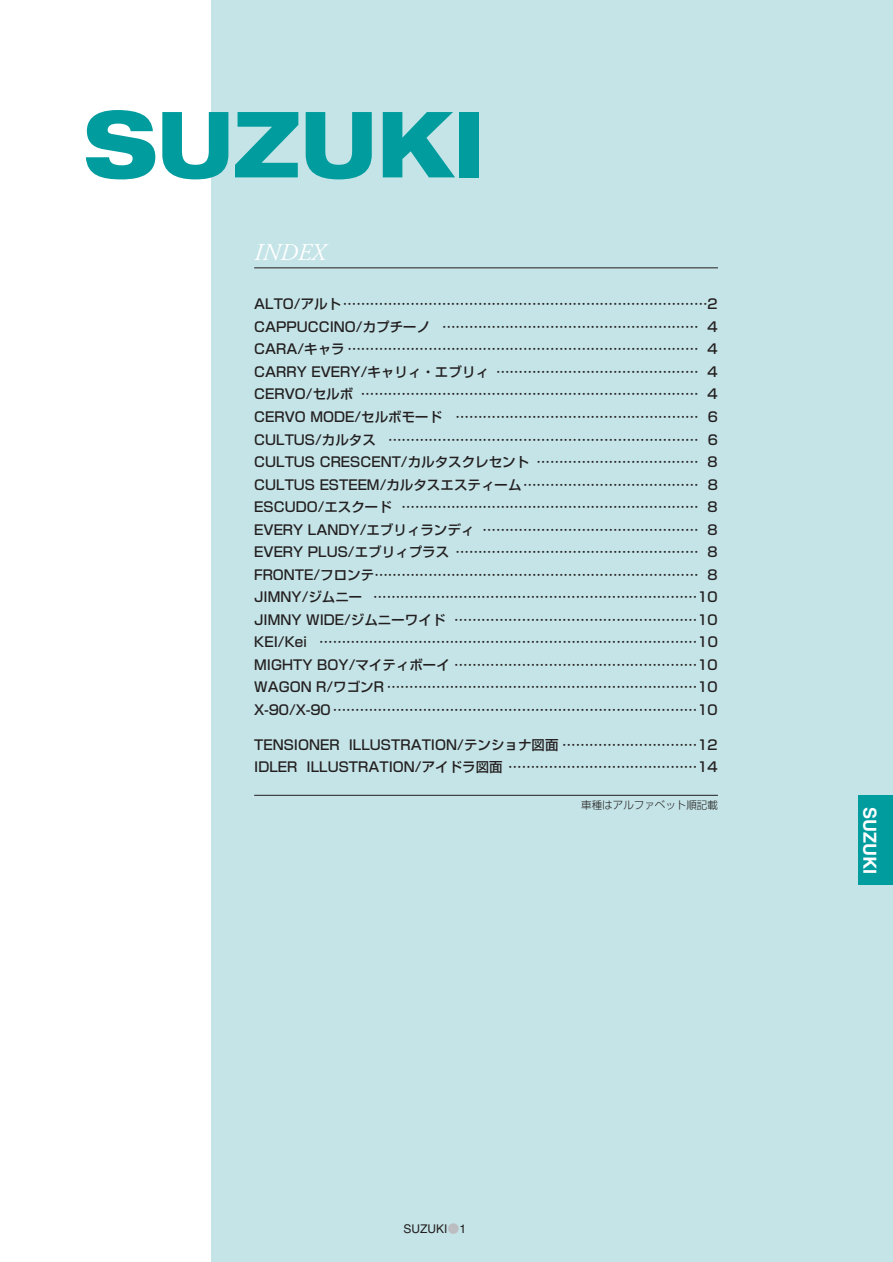
<style>
.page{position:relative;width:893px;height:1262px;background:#fff}
.page>*{position:absolute;margin:0;border:0;box-sizing:border-box;transform-origin:0 0}
.t1{font:800 expanded 91.5px "Helvetica Neue";color:#009c9e;scale:.9 1}
.t2{font:italic 24px "Adobe Garamond";color:#fff}
.t3{font:700 18px "Helvetica";color:#fff}
.t4{font:500 13.5px/22.5px "Shin Go";color:#231f20;text-align:justify}
.t5{font:12px "Helvetica";color:#231f20}
.t6{font:300 10.5px "Shin Go";color:#231f20}
.s1{font-family:"Shin Go";color:#bcbdc0}
</style>
<div class="page">
<div style="left:212px;top:0;width:680px;height:1261px;background:#c5e4e7"></div>
<hr style="left:254px;top:267px;width:464px;height:1px;background:#231f20">
<hr style="left:254px;top:795px;width:464px;height:1px;background:#231f20">
<div style="left:858px;top:795px;width:34px;height:89px;background:#009c9e"></div>
<h1 class="t1" style="left:84px;top:111px;width:447px">SUZUKI</h1>
<h2 class="t2" style="left:254px;top:242px;width:73px">INDEX</h2>
<p class="t4" style="left:254px;top:294px;width:465px">ALTO/アルト………………………………………………………………………2<br>CAPPUCCINO/カプチーノ ………………………………………………… 4<br>CARA/キャラ …………………………………………………………………… 4<br>CARRY EVERY/キャリィ・エブリィ ……………………………………… 4<br>CERVO/セルボ ………………………………………………………………… 4<br>CERVO MODE/セルボモード ……………………………………………… 6<br>CULTUS/カルタス …………………………………………………………… 6<br>CULTUS CRESCENT/カルタスクレセント ……………………………… 8<br>CULTUS ESTEEM/カルタスエスティーム………………………………… 8<br>ESCUDO/エスクード ………………………………………………………… 8<br>EVERY LANDY/エブリィランディ ………………………………………… 8<br>EVERY PLUS/エブリィプラス ……………………………………………… 8<br>FRONTE/フロンテ……………………………………………………………… 8<br>JIMNY/ジムニー ………………………………………………………………10<br>JIMNY WIDE/ジムニーワイド ………………………………………………10<br>KEI/Kei …………………………………………………………………………10<br>MIGHTY BOY/マイティボーイ ………………………………………………10<br>WAGON R/ワゴンR ……………………………………………………………10<br>X-90/X-90………………………………………………………………………10</p>
<p class="t4" style="left:254px;top:735px;width:465px">TENSIONER ILLUSTRATION/テンショナ図面 …………………………12<br>IDLER ILLUSTRATION/アイドラ図面 ……………………………………14</p>
<p class="t6" style="left:581px;top:801px;width:138px">車種はアルファベット順記載</p>
<p class="t5" style="left:403px;top:1224px;width:64px">SUZUKI<span class="s1">●</span>1</p>
<h3 class="t3" style="left:876px;top:806px;width:68px;rotate:90deg">SUZUKI</h3>
</div>
